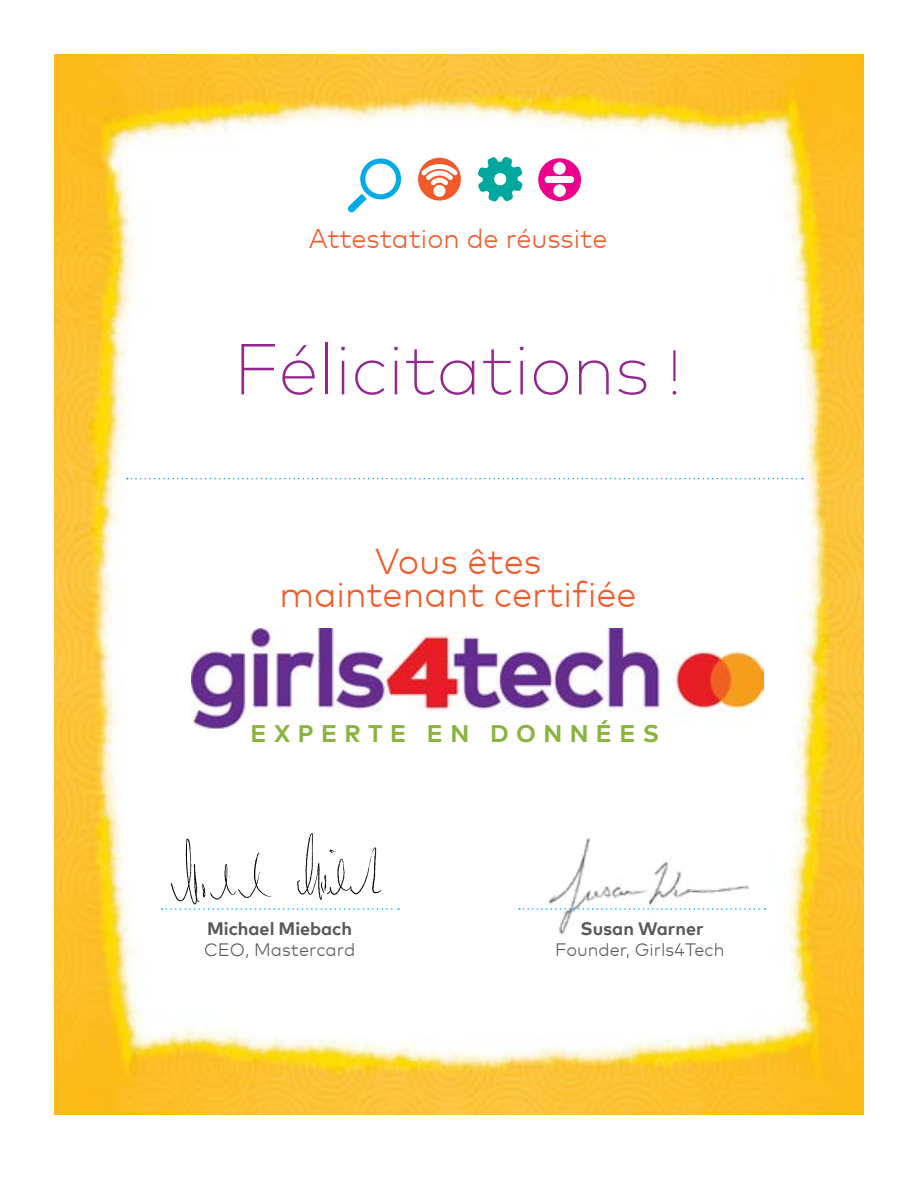
<style>
.page{position:relative;width:918px;height:1188px;background:#fff}
.page>*{position:absolute;margin:0;border:0;box-sizing:border-box;transform-origin:0 0}
.t1{font:200 72px "Mark Offc For MC";color:#92278f}
.t2{font:300 36px/33px "Mark Offc For MC";color:#f15a29;text-align:center}
.t3{font:300 27px "Mark Offc For MC";color:#f15a29}
.t4{font:700 24px "Mark Offc For MC";letter-spacing:.31em;color:#89b43d}
.t5{font:300 18px "Mark Offc For MC";color:#58595b}
.t6{font:700 18px "Mark Offc For MC";color:#58595b}
.t7{font:700 18px "Mark Offc For MC";color:#58595b}
.s1{font-size:63px}
</style>
<div class="page">
<img style="left:54px;top:54px;width:810px;height:1061px">
<svg style="left:127px;top:478px;width:676px;height:1px"></svg>
<svg style="left:477px;top:155px;width:46px;height:49px"></svg>
<svg style="left:418px;top:158px;width:43px;height:43px"></svg>
<svg style="left:348px;top:158px;width:53px;height:54px"></svg>
<svg style="left:538px;top:158px;width:43px;height:43px"></svg>
<svg style="left:162px;top:908px;width:237px;height:2px"></svg>
<img style="left:191px;top:628px;width:572px;height:100px">
<img style="left:543px;top:828px;width:214px;height:106px">
<svg style="left:519px;top:908px;width:247px;height:2px"></svg>
<img style="left:164px;top:830px;width:226px;height:75px">
<h3 class="t3" style="left:309px;top:218px;width:300px">Attestation de réussite</h3>
<h1 class="t1" style="left:234px;top:315px;width:450px">Félicitations <span class="s1">!</span></h1>
<h2 class="t2" style="left:279px;top:542px;width:359px">Vous êtes maintenant certifiée</h2>
<h3 class="t4" style="left:251px;top:715px;width:410px">EXPERTE EN DONNÉES</h3>
<p class="t6" style="left:207px;top:915px;width:147px">Michael Miebach</p>
<p class="t5" style="left:204px;top:936px;width:153px">CEO, Mastercard</p>
<p class="t7" style="left:581px;top:915px;width:125px">Susan Warner</p>
<p class="t5" style="left:555px;top:936px;width:171px">Founder, Girls4Tech</p>
</div>
